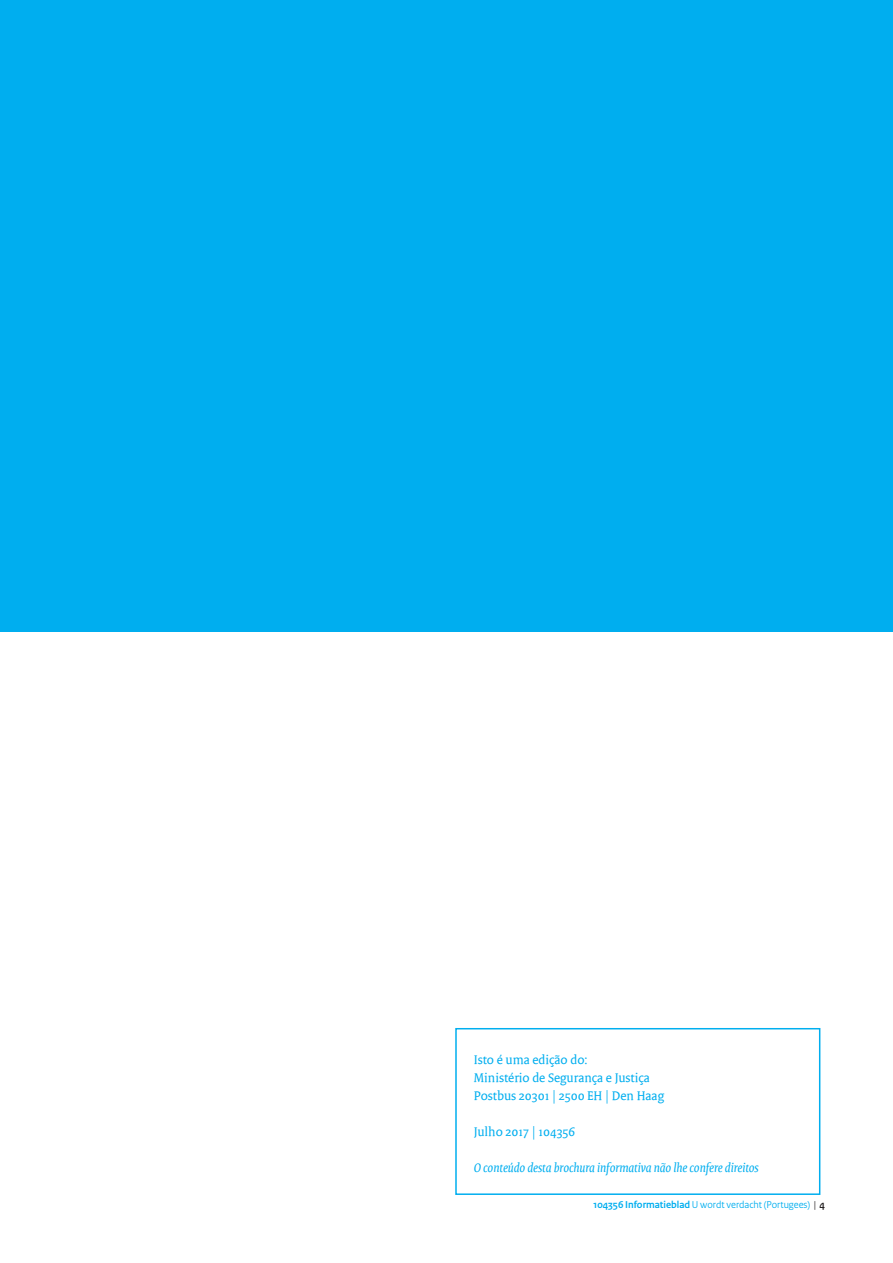
<style>
.page{position:relative;width:893px;height:1263px;background:#fff}
.page>*{position:absolute;margin:0;border:0;box-sizing:border-box;transform-origin:0 0}
.t1{font:13.5px/18px "Rijksoverheid Serif";color:#00aeef}
.t2{font:italic 13.5px "Rijksoverheid Serif";color:#00aeef}
.t3{font:10.5px "Rijksoverheid Sans Heading";color:#00aeef}
.s1{font-weight:700}
.s2{color:#231f20}
.s3{font-weight:700;color:#231f20}
</style>
<div class="page">
<div style="left:0;top:0;width:893px;height:631px;background:#00aeef"></div>
<div style="left:455px;top:1028px;width:365px;height:167px;border:2px solid #00aeef"></div>
<p class="t1" style="left:474px;top:1050px;width:192px">Isto é uma edição do:<br>Ministério de Segurança e Justiça<br>Postbus 20301 | 2500 EH | Den Haag</p>
<p class="t1" style="left:474px;top:1122px;width:103px">Julho 2017 | 104356</p>
<p class="t2" style="left:474px;top:1159px;width:287px">O conteúdo desta brochura informativa não lhe confere direitos</p>
<p class="t3" style="left:594px;top:1198px;width:233px"><span class="s1">104356 Informatieblad</span> U wordt verdacht (Portugees) <span class="s2">|</span> <span class="s3">4</span></p>
</div>
